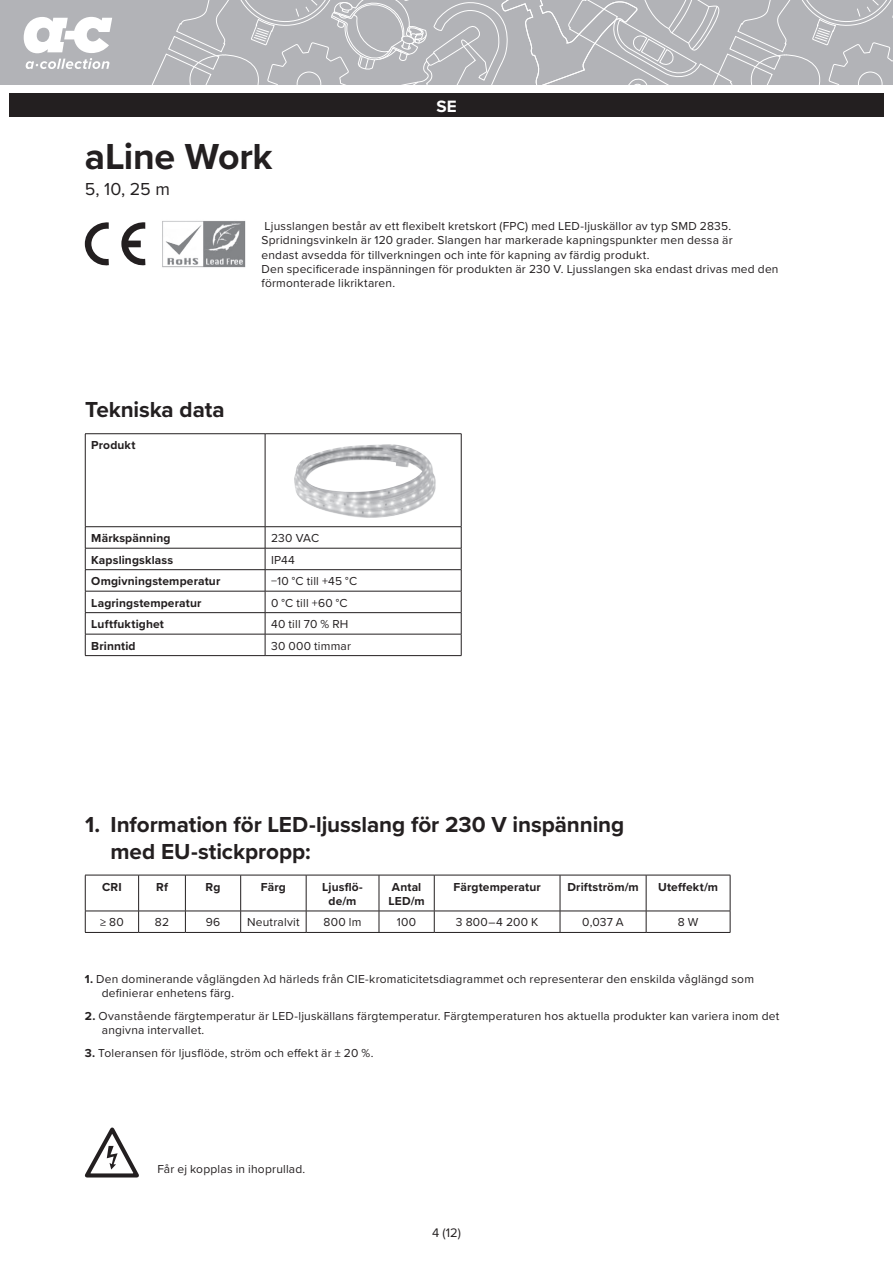
<style>
.page{position:relative;width:893px;height:1263px;background:#fff}
.page>*{position:absolute;margin:0;border:0;box-sizing:border-box;transform-origin:0 0}
.t1{font:700 37.5px "Proxima Nova";letter-spacing:-.01em;color:#231f20}
.t2{font:700 22.5px/27px "Proxima Nova";letter-spacing:-.005em;color:#231f20}
.t3{font:18px "Proxima Nova";color:#231f20}
.t4{font:700 17.1px "Proxima Nova";color:#fff}
.t5{font:12.9px "Proxima Nova";color:#231f20}
.t6{font:12px/14.4px "Proxima Nova";letter-spacing:.015em;color:#231f20}
.t7{font:700 12px/14.4px "Proxima Nova";letter-spacing:.015em;color:#231f20;text-align:center}
.s1{font-weight:700}
</style>
<div class="page">
<div style="left:0;top:0;width:893px;height:85px;background:#b2b3b7"></div>
<svg style="left:151px;top:0;width:742px;height:85px"></svg>
<svg style="left:24px;top:17px;width:88px;height:52px"></svg>
<div style="left:9px;top:93px;width:875px;height:24px;background:#231f20"></div>
<hr style="left:85px;top:433px;width:180px;height:1px;background:#231f20">
<hr style="left:85px;top:434px;width:1px;height:92px;background:#231f20">
<hr style="left:265px;top:433px;width:196px;height:1px;background:#231f20">
<hr style="left:265px;top:434px;width:1px;height:92px;background:#231f20">
<hr style="left:461px;top:434px;width:1px;height:92px;background:#231f20">
<hr style="left:85px;top:526px;width:180px;height:1px;background:#231f20">
<hr style="left:265px;top:526px;width:196px;height:1px;background:#231f20">
<hr style="left:85px;top:548px;width:180px;height:1px;background:#231f20">
<hr style="left:265px;top:548px;width:196px;height:1px;background:#231f20">
<hr style="left:85px;top:569px;width:180px;height:1px;background:#231f20">
<hr style="left:265px;top:569px;width:196px;height:1px;background:#231f20">
<hr style="left:85px;top:591px;width:180px;height:1px;background:#231f20">
<hr style="left:265px;top:591px;width:196px;height:1px;background:#231f20">
<hr style="left:85px;top:612px;width:180px;height:1px;background:#231f20">
<hr style="left:265px;top:612px;width:196px;height:1px;background:#231f20">
<hr style="left:85px;top:634px;width:180px;height:1px;background:#231f20">
<svg style="left:85px;top:527px;width:1px;height:128px"></svg>
<hr style="left:265px;top:634px;width:196px;height:1px;background:#231f20">
<svg style="left:265px;top:527px;width:1px;height:128px"></svg>
<svg style="left:461px;top:527px;width:1px;height:128px"></svg>
<hr style="left:85px;top:655px;width:180px;height:1px;background:#231f20">
<hr style="left:265px;top:655px;width:196px;height:1px;background:#231f20">
<img style="left:294px;top:444px;width:142px;height:74px">
<svg style="left:121px;top:222px;width:24px;height:43px"></svg>
<svg style="left:85px;top:222px;width:24px;height:43px"></svg>
<img style="left:162px;top:221px;width:84px;height:47px">
<hr style="left:85px;top:875px;width:54px;height:1px;background:#231f20">
<hr style="left:85px;top:875px;width:1px;height:36px;background:#231f20">
<hr style="left:139px;top:875px;width:46px;height:1px;background:#231f20">
<hr style="left:138px;top:875px;width:1px;height:36px;background:#231f20">
<hr style="left:185px;top:875px;width:56px;height:1px;background:#231f20">
<hr style="left:185px;top:875px;width:1px;height:36px;background:#231f20">
<hr style="left:241px;top:875px;width:65px;height:1px;background:#231f20">
<hr style="left:240px;top:875px;width:1px;height:36px;background:#231f20">
<hr style="left:306px;top:875px;width:73px;height:1px;background:#231f20">
<hr style="left:306px;top:875px;width:1px;height:36px;background:#231f20">
<hr style="left:379px;top:875px;width:55px;height:1px;background:#231f20">
<hr style="left:379px;top:875px;width:1px;height:36px;background:#231f20">
<hr style="left:434px;top:875px;width:126px;height:1px;background:#231f20">
<hr style="left:434px;top:875px;width:1px;height:36px;background:#231f20">
<hr style="left:560px;top:875px;width:86px;height:1px;background:#231f20">
<hr style="left:560px;top:875px;width:1px;height:36px;background:#231f20">
<hr style="left:646px;top:875px;width:84px;height:1px;background:#231f20">
<hr style="left:646px;top:875px;width:1px;height:36px;background:#231f20">
<hr style="left:730px;top:875px;width:1px;height:36px;background:#231f20">
<hr style="left:85px;top:911px;width:54px;height:1px;background:#231f20">
<svg style="left:85px;top:911px;width:1px;height:21px"></svg>
<hr style="left:139px;top:911px;width:46px;height:1px;background:#231f20">
<svg style="left:138px;top:911px;width:1px;height:21px"></svg>
<hr style="left:185px;top:911px;width:56px;height:1px;background:#231f20">
<svg style="left:185px;top:911px;width:1px;height:21px"></svg>
<hr style="left:241px;top:911px;width:65px;height:1px;background:#231f20">
<svg style="left:240px;top:911px;width:1px;height:21px"></svg>
<hr style="left:306px;top:911px;width:73px;height:1px;background:#231f20">
<svg style="left:306px;top:911px;width:1px;height:21px"></svg>
<hr style="left:379px;top:911px;width:55px;height:1px;background:#231f20">
<svg style="left:379px;top:911px;width:1px;height:21px"></svg>
<hr style="left:434px;top:911px;width:126px;height:1px;background:#231f20">
<svg style="left:434px;top:911px;width:1px;height:21px"></svg>
<hr style="left:560px;top:911px;width:86px;height:1px;background:#231f20">
<svg style="left:560px;top:911px;width:1px;height:21px"></svg>
<hr style="left:646px;top:911px;width:84px;height:1px;background:#231f20">
<svg style="left:646px;top:911px;width:1px;height:21px"></svg>
<svg style="left:730px;top:911px;width:1px;height:21px"></svg>
<hr style="left:85px;top:932px;width:54px;height:1px;background:#231f20">
<hr style="left:139px;top:932px;width:46px;height:1px;background:#231f20">
<hr style="left:185px;top:932px;width:56px;height:1px;background:#231f20">
<hr style="left:241px;top:932px;width:65px;height:1px;background:#231f20">
<hr style="left:306px;top:932px;width:73px;height:1px;background:#231f20">
<hr style="left:379px;top:932px;width:55px;height:1px;background:#231f20">
<hr style="left:434px;top:932px;width:126px;height:1px;background:#231f20">
<hr style="left:560px;top:932px;width:86px;height:1px;background:#231f20">
<hr style="left:646px;top:932px;width:84px;height:1px;background:#231f20">
<svg style="left:85px;top:1127px;width:54px;height:50px"></svg>
<h3 class="t4" style="left:436px;top:93px;width:22px">SE</h3>
<h1 class="t1" style="left:85px;top:129px;width:189px">aLine Work</h1>
<h3 class="t3" style="left:85px;top:176px;width:87px">5, 10, 25 m</h3>
<p class="t6" style="left:261px;top:218px;width:518px">Ljusslangen består av ett flexibelt kretskort (FPC) med LED-ljuskällor av typ SMD 2835.<br>Spridningsvinkeln är 120 grader. Slangen har markerade kapningspunkter men dessa är<br>endast avsedda för tillverkningen och inte för kapning av färdig produkt.<br>Den specificerade inspänningen för produkten är 230 V. Ljusslangen ska endast drivas med den förmonterade likriktaren.</p>
<h2 class="t2" style="left:85px;top:395px;width:141px">Tekniska data</h2>
<p class="t7" style="left:91px;top:438px;width:46px">Produkt</p>
<p class="t7" style="left:91px;top:531px;width:81px">Märkspänning</p>
<p class="t6" style="left:271px;top:530px;width:50px">230 VAC</p>
<p class="t7" style="left:91px;top:552px;width:83px">Kapslingsklass</p>
<p class="t6" style="left:271px;top:552px;width:25px">IP44</p>
<p class="t7" style="left:91px;top:574px;width:131px">Omgivningstemperatur</p>
<p class="t6" style="left:271px;top:573px;width:87px">−10 °C till +45 °C</p>
<p class="t7" style="left:91px;top:595px;width:112px">Lagringstemperatur</p>
<p class="t6" style="left:271px;top:595px;width:78px">0 °C till +60 °C</p>
<p class="t7" style="left:91px;top:617px;width:74px">Luftfuktighet</p>
<p class="t6" style="left:271px;top:616px;width:79px">40 till 70 % RH</p>
<p class="t7" style="left:91px;top:638px;width:46px">Brinntid</p>
<p class="t6" style="left:271px;top:638px;width:82px">30 000 timmar</p>
<h2 class="t2" style="left:111px;top:811px;width:515px;text-indent:-25px">1. Information för LED-ljusslang för 230 V inspänning med EU-stickpropp:</h2>
<p class="t7" style="left:102px;top:879px;width:21px">CRI</p>
<p class="t7" style="left:156px;top:879px;width:13px">Rf</p>
<p class="t7" style="left:206px;top:879px;width:16px">Rg</p>
<p class="t7" style="left:261px;top:879px;width:26px">Färg</p>
<p class="t7" style="left:322px;top:879px;width:42px">Ljusflö&shy;de/m</p>
<p class="t7" style="left:389px;top:879px;width:38px;text-align:left">Antal<br>LED/m</p>
<p class="t7" style="left:453px;top:879px;width:89px">Färgtemperatur</p>
<p class="t7" style="left:567px;top:879px;width:73px">Driftström/m</p>
<p class="t7" style="left:658px;top:879px;width:62px">Uteffekt/m</p>
<p class="t6" style="left:100px;top:915px;width:25px">≥ 80</p>
<p class="t6" style="left:155px;top:915px;width:16px">82</p>
<p class="t6" style="left:206px;top:915px;width:16px">96</p>
<p class="t6" style="left:247px;top:915px;width:54px">Neutralvit</p>
<p class="t6" style="left:324px;top:915px;width:39px">800 lm</p>
<p class="t6" style="left:397px;top:915px;width:21px">100</p>
<p class="t6" style="left:456px;top:915px;width:84px">3 800–4 200 K</p>
<p class="t6" style="left:582px;top:915px;width:43px">0,037 A</p>
<p class="t6" style="left:678px;top:915px;width:22px">8 W</p>
<p class="t6" style="left:102px;top:971px;width:654px;text-indent:-17px"><span class="s1">1.</span> Den dominerande våglängden λd härleds från CIE-kromaticitetsdiagrammet och representerar den enskilda våglängd som definierar enhetens färg.</p>
<p class="t6" style="left:102px;top:1008px;width:679px;text-indent:-17px"><span class="s1">2.</span> Ovanstående färgtemperatur är LED-ljuskällans färgtemperatur. Färgtemperaturen hos aktuella produkter kan variera inom det angivna intervallet.</p>
<p class="t6" style="left:85px;top:1045px;width:290px"><span class="s1">3.</span> Toleransen för ljusflöde, ström och effekt är ± 20 %.</p>
<p class="t6" style="left:157px;top:1161px;width:149px">Får ej kopplas in ihoprullad.</p>
<p class="t5" style="left:432px;top:1223px;width:30px">4 (12)</p>
</div>
